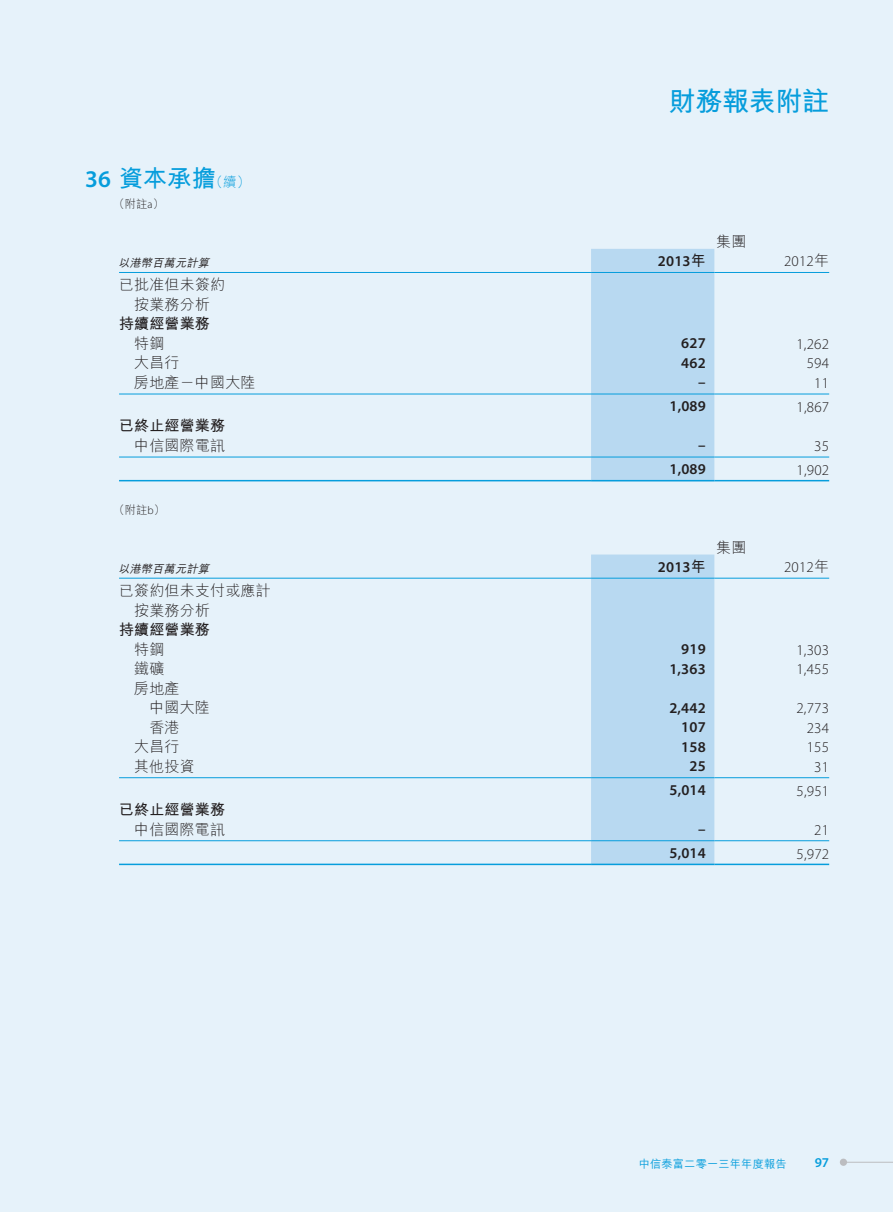
<style>
.page{position:relative;width:893px;height:1212px;background:#e6f2fa}
.page>*{position:absolute;margin:0;border:0;box-sizing:border-box;transform-origin:0 0}
.t1{font:700 27px "M Hei HK";letter-spacing:-.015em;color:#069ddc}
.t2{font:700 24px "M Hei HK";color:#069ddc}
.t3{font:300 15px "Myriad Pro";letter-spacing:.015em;color:#231f20}
.t4{font:300 15px/19.5px "M Hei HK";letter-spacing:.015em;color:#231f20}
.t5{font:600 15px "Myriad Pro";letter-spacing:.01em;color:#231f20}
.t6{font:700 15px/19.5px "M Hei HK";letter-spacing:.01em;color:#231f20;text-align:right}
.t7{font:600 13.5px "Myriad Pro";color:#069ddc}
.t8{font:italic 500 11.25px "M Hei HK";color:#231f20}
.t9{font:500 11.25px "M Hei HK";letter-spacing:.015em;color:#069ddc}
.t10{font:300 11.25px "M Hei HK";color:#231f20}
.s1{font-family:"Myriad Pro";font-weight:600}
.s2{font-weight:300;font-size:13.5px}
.s3{font-family:"Myriad Pro"}
.s4{font-family:"M Hei HK";font-weight:700}
.s5{font-family:"M Hei HK"}
.s6{font-weight:300}
</style>
<div class="page">
<hr style="left:842px;top:1162px;width:51px;height:1px;background:#bcbdc0">
<div style="left:840px;top:1158px;width:7px;height:8px;background:#bcbdc0;border-radius:50%"></div>
<div style="left:591px;top:249px;width:123px;height:231px;background:#b8d9f1"></div>
<hr style="left:119px;top:272px;width:472px;height:1px;background:#069ddc">
<hr style="left:591px;top:272px;width:123px;height:1px;background:#069ddc">
<hr style="left:714px;top:272px;width:115px;height:1px;background:#069ddc">
<hr style="left:119px;top:394px;width:472px;height:1px;background:#069ddc">
<hr style="left:591px;top:394px;width:123px;height:1px;background:#069ddc">
<hr style="left:714px;top:394px;width:115px;height:1px;background:#069ddc">
<hr style="left:119px;top:457px;width:472px;height:1px;background:#069ddc">
<hr style="left:591px;top:457px;width:123px;height:1px;background:#069ddc">
<hr style="left:714px;top:457px;width:115px;height:1px;background:#069ddc">
<hr style="left:119px;top:480px;width:472px;height:1px;background:#069ddc">
<hr style="left:591px;top:480px;width:123px;height:1px;background:#069ddc">
<hr style="left:714px;top:480px;width:115px;height:1px;background:#069ddc">
<div style="left:591px;top:554px;width:123px;height:310px;background:#b8d9f1"></div>
<hr style="left:119px;top:578px;width:472px;height:1px;background:#069ddc">
<hr style="left:591px;top:578px;width:123px;height:1px;background:#069ddc">
<hr style="left:714px;top:578px;width:115px;height:1px;background:#069ddc">
<hr style="left:119px;top:777px;width:472px;height:1px;background:#069ddc">
<hr style="left:591px;top:777px;width:123px;height:1px;background:#069ddc">
<hr style="left:714px;top:777px;width:115px;height:1px;background:#069ddc">
<hr style="left:119px;top:840px;width:472px;height:1px;background:#069ddc">
<hr style="left:591px;top:840px;width:123px;height:1px;background:#069ddc">
<hr style="left:714px;top:840px;width:115px;height:1px;background:#069ddc">
<hr style="left:119px;top:864px;width:472px;height:1px;background:#069ddc">
<hr style="left:591px;top:864px;width:123px;height:1px;background:#069ddc">
<hr style="left:714px;top:864px;width:115px;height:1px;background:#069ddc">
<p class="t2" style="left:85px;top:161px;width:167px"><span class="s1">36</span> 資本承擔<span class="s2">（續）</span></p>
<p class="t10" style="left:113px;top:196px;width:52px">（附註<span class="s3">a</span>）</p>
<h1 class="t1" style="left:669px;top:82px;width:162px">財務報表附註</h1>
<p class="t4" style="left:716px;top:231px;width:32px">集團</p>
<p class="t8" style="left:118px;top:255px;width:96px">以港幣百萬元計算</p>
<p class="t5" style="left:658px;top:253px;width:49px">2013<span class="s4">年</span></p>
<p class="t3" style="left:784px;top:252px;width:47px">2012<span class="s5">年</span></p>
<p class="t4" style="left:119px;top:275px;width:108px">已批准但未簽約</p>
<p class="t4" style="left:134px;top:294px;width:77px">按業務分析</p>
<p class="t6" style="left:119px;top:313px;width:92px">持續經營業務</p>
<p class="t4" style="left:134px;top:333px;width:32px">特鋼</p>
<p class="t5" style="left:681px;top:335px;width:26px">627</p>
<p class="t3" style="left:796px;top:335px;width:34px">1,262</p>
<p class="t4" style="left:134px;top:353px;width:47px">大昌行</p>
<p class="t5" style="left:681px;top:355px;width:26px">462</p>
<p class="t3" style="left:807px;top:354px;width:24px">594</p>
<p class="t4" style="left:134px;top:372px;width:123px">房地產－中國大陸</p>
<p class="t5" style="left:698px;top:374px;width:9px">–</p>
<p class="t3" style="left:814px;top:374px;width:16px">11</p>
<p class="t5" style="left:669px;top:398px;width:38px">1,089</p>
<p class="t3" style="left:796px;top:398px;width:34px">1,867</p>
<p class="t6" style="left:119px;top:415px;width:108px">已終止經營業務<span class="s6">中信國際電訊</span></p>
<p class="t5" style="left:698px;top:437px;width:9px">–</p>
<p class="t3" style="left:814px;top:437px;width:16px">35</p>
<p class="t5" style="left:669px;top:461px;width:38px">1,089</p>
<p class="t3" style="left:796px;top:461px;width:34px">1,902</p>
<p class="t10" style="left:113px;top:502px;width:53px">（附註<span class="s3">b</span>）</p>
<p class="t4" style="left:716px;top:537px;width:32px">集團</p>
<p class="t8" style="left:118px;top:560px;width:96px">以港幣百萬元計算</p>
<p class="t5" style="left:658px;top:559px;width:49px">2013<span class="s4">年</span></p>
<p class="t3" style="left:784px;top:558px;width:47px">2012<span class="s5">年</span></p>
<p class="t4" style="left:119px;top:580px;width:153px">已簽約但未支付或應計</p>
<p class="t4" style="left:134px;top:600px;width:77px">按業務分析</p>
<p class="t6" style="left:119px;top:619px;width:92px">持續經營業務</p>
<p class="t4" style="left:134px;top:639px;width:32px">特鋼</p>
<p class="t5" style="left:681px;top:641px;width:26px">919</p>
<p class="t3" style="left:796px;top:641px;width:34px">1,303</p>
<p class="t4" style="left:134px;top:658px;width:32px">鐵礦</p>
<p class="t5" style="left:669px;top:660px;width:38px">1,363</p>
<p class="t3" style="left:796px;top:660px;width:34px">1,455</p>
<p class="t4" style="left:149px;top:678px;width:62px;text-indent:-15px">房地產<br>中國大陸</p>
<p class="t5" style="left:669px;top:699px;width:38px">2,442</p>
<p class="t3" style="left:796px;top:699px;width:34px">2,773</p>
<p class="t4" style="left:149px;top:717px;width:32px">香港</p>
<p class="t5" style="left:681px;top:719px;width:26px">107</p>
<p class="t3" style="left:807px;top:719px;width:24px">234</p>
<p class="t4" style="left:134px;top:736px;width:47px">大昌行</p>
<p class="t5" style="left:681px;top:738px;width:26px">158</p>
<p class="t3" style="left:807px;top:738px;width:24px">155</p>
<p class="t4" style="left:134px;top:756px;width:62px">其他投資</p>
<p class="t5" style="left:689px;top:758px;width:18px">25</p>
<p class="t3" style="left:814px;top:758px;width:16px">31</p>
<p class="t5" style="left:669px;top:782px;width:38px">5,014</p>
<p class="t3" style="left:796px;top:782px;width:34px">5,951</p>
<p class="t6" style="left:119px;top:799px;width:108px">已終止經營業務<span class="s6">中信國際電訊</span></p>
<p class="t5" style="left:698px;top:821px;width:9px">–</p>
<p class="t3" style="left:814px;top:821px;width:16px">21</p>
<p class="t5" style="left:669px;top:845px;width:38px">5,014</p>
<p class="t3" style="left:796px;top:845px;width:34px">5,972</p>
<p class="t9" style="left:639px;top:1155px;width:150px">中信泰富二零一三年年度報告</p>
<p class="t7" style="left:815px;top:1155px;width:16px">97</p>
</div>
